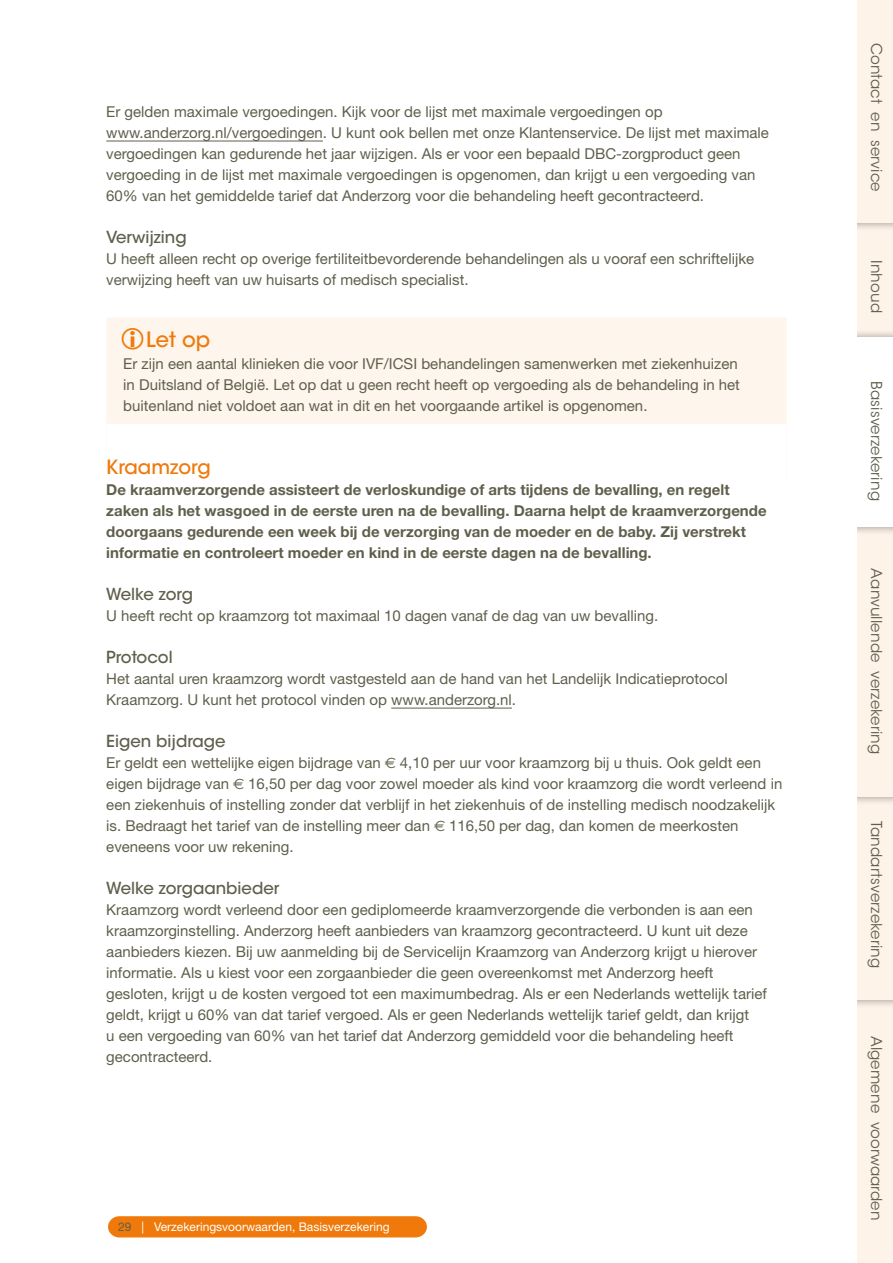
<style>
.page{position:relative;width:893px;height:1263px;background:#fff}
.page>*{position:absolute;margin:0;border:0;box-sizing:border-box;transform-origin:0 0}
.t1{font:500 21px "ITC Avant Garde Std";color:#ef7a0b}
.t2{font:500 19.5px "ITC Avant Garde Std";color:#ef7a0b}
.t3{font:500 16.5px "ITC Avant Garde Std";color:#605f4c}
.t4{font:15px/21px "Helvetica Neue LT Std";color:#605f4c}
.t5{font:700 15px/21px "Helvetica Neue LT Std";color:#605f4c}
.t6{font:15px "ITC Avant Garde Std";letter-spacing:.01em;color:#605f4c}
.t7{font:12px "Helvetica Neue LT Std";color:#fff}
.s1{font-family:"Euro Sans"}
.s2{color:#605f4c}
.s3{font-size:16.5px;color:#fef3e9}
</style>
<div class="page">
<hr style="left:106px;top:141px;width:217px;height:1px;background:#605f4c">
<div style="left:106px;top:318px;width:681px;height:162px;background:#fef5ed"></div>
<div style="left:106px;top:424px;width:681px;height:150px;background:#fff"></div>
<hr style="left:391px;top:708px;width:121px;height:1px;background:#605f4c">
<div style="left:845px;top:945px;width:48px;height:318px;background:#fef3e9"></div>
<div style="left:845px;top:203px;width:48px;height:161px;background:#fef3e9"></div>
<div style="left:837px;top:0;width:56px;height:231px;background:#000;opacity:.4"></div>
<div style="left:845px;top:0;width:48px;height:222px;background:#fef3e9"></div>
<div style="left:837px;top:763px;width:56px;height:246px;background:#000;opacity:.4"></div>
<div style="left:845px;top:770px;width:48px;height:230px;background:#fef3e9"></div>
<div style="left:845px;top:486px;width:48px;height:310px;background:#fef3e9"></div>
<div style="left:837px;top:330px;width:56px;height:205px;background:#000;opacity:.4"></div>
<div style="left:845px;top:338px;width:48px;height:188px;background:#fff"></div>
<div style="left:829px;top:0;width:28px;height:1263px;background:#fff"></div>
<div style="left:108px;top:1216px;width:319px;height:21px;background:#ef7a0b"></div>
<p class="t4" style="left:106px;top:101px;width:664px">Er gelden maximale vergoedingen. Kijk voor de lijst met maximale vergoedingen op www.anderzorg.nl/vergoedingen. U kunt ook bellen met onze Klantenservice. De lijst met maximale vergoedingen kan gedurende het jaar wijzigen. Als er voor een bepaald DBC-zorgproduct geen vergoeding in de lijst met maximale vergoedingen is opgenomen, dan krijgt u een vergoeding van 60% van het gemiddelde tarief dat Anderzorg voor die behandeling heeft gecontracteerd.</p>
<p class="t3" style="left:106px;top:227px;width:82px">Verwijzing</p>
<p class="t4" style="left:106px;top:248px;width:649px">U heeft alleen recht op overige fertiliteitbevorderende behandelingen als u vooraf een schriftelijke verwijzing heeft van uw huisarts of medisch specialist.</p>
<h1 class="t1" style="left:146px;top:326px;width:66px">Let op</h1>
<p class="t4" style="left:123px;top:353px;width:618px">Er zijn een aantal klinieken die voor IVF/ICSI behandelingen samenwerken met ziekenhuizen in Duitsland of België. Let op dat u geen recht heeft op vergoeding als de behandeling in het buitenland niet voldoet aan wat in dit en het voorgaande artikel is opgenomen.</p>
<h2 class="t2" style="left:106px;top:455px;width:106px">Kraamzorg</h2>
<p class="t5" style="left:106px;top:479px;width:662px">De kraamverzorgende assisteert de verloskundige of arts tijdens de bevalling, en regelt zaken als het wasgoed in de eerste uren na de bevalling. Daarna helpt de kraamverzorgende doorgaans gedurende een week bij de verzorging van de moeder en de baby. Zij verstrekt informatie en controleert moeder en kind in de eerste dagen na de bevalling.</p>
<p class="t3" style="left:106px;top:584px;width:88px">Welke zorg</p>
<p class="t4" style="left:106px;top:605px;width:553px">U heeft recht op kraamzorg tot maximaal 10 dagen vanaf de dag van uw bevalling.</p>
<p class="t3" style="left:106px;top:647px;width:68px">Protocol</p>
<p class="t4" style="left:106px;top:668px;width:623px">Het aantal uren kraamzorg wordt vastgesteld aan de hand van het Landelijk Indicatieprotocol<br>Kraamzorg. U kunt het protocol vinden op www.anderzorg.nl.</p>
<p class="t3" style="left:106px;top:731px;width:121px">Eigen bijdrage</p>
<p class="t4" style="left:106px;top:752px;width:678px">Er geldt een wettelijke eigen bijdrage van <span class="s1">€</span> 4,10 per uur voor kraamzorg bij u thuis. Ook geldt een eigen bijdrage van <span class="s1">€</span> 16,50 per dag voor zowel moeder als kind voor kraamzorg die wordt verleend in een ziekenhuis of instelling zonder dat verblijf in het ziekenhuis of de instelling medisch noodzakelijk is. Bedraagt het tarief van de instelling meer dan <span class="s1">€</span> 116,50 per dag, dan komen de meerkosten eveneens voor uw rekening.</p>
<p class="t3" style="left:106px;top:878px;width:175px">Welke zorgaanbieder</p>
<p class="t4" style="left:106px;top:899px;width:662px">Kraamzorg wordt verleend door een gediplomeerde kraamverzorgende die verbonden is aan een kraamzorginstelling. Anderzorg heeft aanbieders van kraamzorg gecontracteerd. U kunt uit deze aanbieders kiezen. Bij uw aanmelding bij de Servicelijn Kraamzorg van Anderzorg krijgt u hierover informatie. Als u kiest voor een zorgaanbieder die geen overeenkomst met Anderzorg heeft gesloten, krijgt u de kosten vergoed tot een maximumbedrag. Als er een Nederlands wettelijk tarief geldt, krijgt u 60% van dat tarief vergoed. Als er geen Nederlands wettelijk tarief geldt, dan krijgt<br>u een vergoeding van 60% van het tarief dat Anderzorg gemiddeld voor die behandeling heeft gecontracteerd.</p>
<p class="t7" style="left:118px;top:1219px;width:273px"><span class="s2">29</span> | Verzekeringsvoorwaarden, Basisverzekering</p>
<p class="t6" style="left:885px;top:43px;width:151px;rotate:90deg">Contact<span class="s3">_</span>en<span class="s3">_</span>service</p>
<p class="t6" style="left:885px;top:260px;width:54px;rotate:90deg">Inhoud</p>
<p class="t6" style="left:885px;top:381px;width:121px;rotate:90deg">Basisverzekering</p>
<p class="t6" style="left:885px;top:568px;width:187px;rotate:90deg">Aanvullende<span class="s3">_</span>verzekering</p>
<p class="t6" style="left:885px;top:821px;width:149px;rotate:90deg">Tandartsverzekering</p>
<p class="t6" style="left:885px;top:1036px;width:186px;rotate:90deg">Algemene<span class="s3">_</span>voorwaarden</p>
</div>
